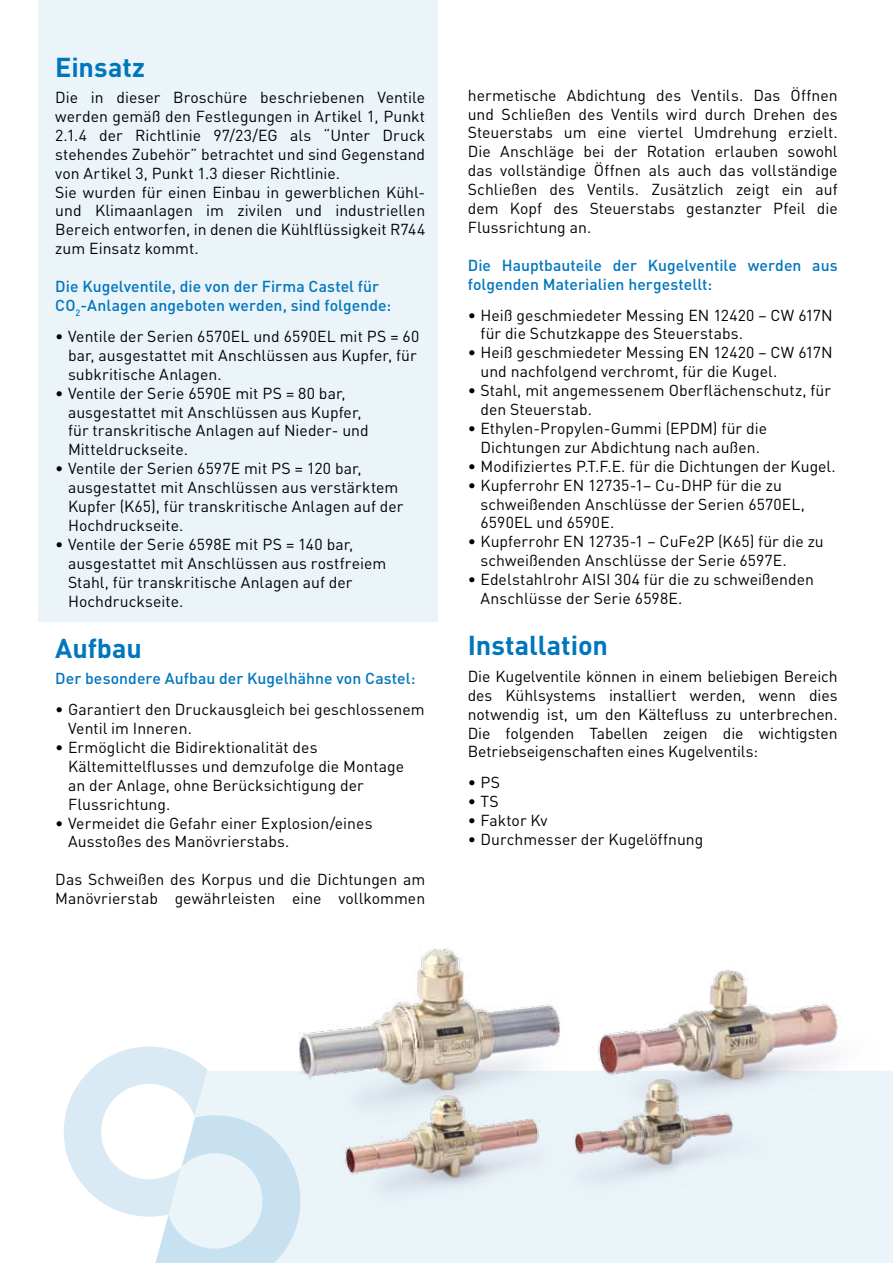
<style>
.page{position:relative;width:893px;height:1263px;background:#fff}
.page>*{position:absolute;margin:0;border:0;box-sizing:border-box;transform-origin:0 0}
.t1{font:700 27px "DIN";color:#0076bd}
.t2{font:15.75px/18.9px "DIN";letter-spacing:.005em;color:#000}
.t3{font:500 15.75px/18.9px "DIN";letter-spacing:.005em;color:#0076bd}
</style>
<div class="page">
<svg style="left:64px;top:1046px;width:140px;height:217px"></svg>
<div style="left:38px;top:0;width:400px;height:622px;background:#ebf4f9"></div>
<img style="left:204px;top:947px;width:689px;height:316px">
<h1 class="t1" style="left:55px;top:49px;width:91px">Einsatz</h1>
<p class="t2" style="left:55px;top:88px;width:371px">Die in dieser Broschüre beschriebenen Ventile werden gemäß den Festlegungen in Artikel 1, Punkt 2.1.4 der Richtlinie 97/23/EG als “Unter Druck stehendes Zubehör” betrachtet und sind Gegenstand von Artikel 3, Punkt 1.3 dieser Richtlinie.<br>Sie wurden für einen Einbau in gewerblichen Kühl&shy;und Klimaanlagen im zivilen und industriellen Bereich entworfen, in denen die Kühlflüssigkeit R744 zum Einsatz kommt.</p>
<p class="t3" style="left:55px;top:276px;width:338px">Die Kugelventile, die von der Firma Castel für<br>CO<sub>2</sub>-Anlagen angeboten werden, sind folgende:</p>
<p class="t2" style="left:68px;top:326px;width:353px;text-indent:-13px">• Ventile der Serien 6570EL und 6590EL mit PS = 60 bar, ausgestattet mit Anschlüssen aus Kupfer, für subkritische Anlagen.</p>
<p class="t2" style="left:68px;top:383px;width:302px;text-indent:-13px">• Ventile der Serie 6590E mit PS = 80 bar, ausgestattet mit Anschlüssen aus Kupfer, für transkritische Anlagen auf Nieder- und Mitteldruckseite.</p>
<p class="t2" style="left:68px;top:459px;width:337px;text-indent:-13px">• Ventile der Serien 6597E mit PS = 120 bar, ausgestattet mit Anschlüssen aus verstärktem Kupfer (K65), für transkritische Anlagen auf der Hochdruckseite.</p>
<p class="t2" style="left:68px;top:534px;width:320px;text-indent:-13px">• Ventile der Serie 6598E mit PS = 140 bar, ausgestattet mit Anschlüssen aus rostfreiem Stahl, für transkritische Anlagen auf der Hochdruckseite.</p>
<h1 class="t1" style="left:55px;top:630px;width:88px">Aufbau</h1>
<p class="t3" style="left:55px;top:668px;width:362px">Der besondere Aufbau der Kugelhähne von Castel:</p>
<p class="t2" style="left:68px;top:700px;width:358px;text-indent:-13px">• Garantiert den Druckausgleich bei geschlossenem<br>Ventil im Inneren.</p>
<p class="t2" style="left:68px;top:737px;width:338px;text-indent:-13px">• Ermöglicht die Bidirektionalität des Kältemittelflusses und demzufolge die Montage an der Anlage, ohne Berücksichtigung der Flussrichtung.</p>
<p class="t2" style="left:68px;top:813px;width:306px;text-indent:-13px">• Vermeidet die Gefahr einer Explosion/eines<br>Ausstoßes des Manövrierstabs.</p>
<p class="t2" style="left:55px;top:870px;width:371px">Das Schweißen des Korpus und die Dichtungen am<br>Manövrierstab gewährleisten eine vollkommen</p>
<p class="t2" style="left:468px;top:85px;width:371px;text-align:justify">hermetische Abdichtung des Ventils. Das Öffnen und Schließen des Ventils wird durch Drehen des Steuerstabs um eine viertel Umdrehung erzielt.<br>Die Anschläge bei der Rotation erlauben sowohl das vollständige Öffnen als auch das vollständige Schließen des Ventils. Zusätzlich zeigt ein auf dem Kopf des Steuerstabs gestanzter Pfeil die Flussrichtung an.</p>
<p class="t3" style="left:468px;top:255px;width:371px">Die Hauptbauteile der Kugelventile werden aus folgenden Materialien hergestellt:</p>
<p class="t2" style="left:480px;top:305px;width:354px;text-indent:-13px">• Heiß geschmiedeter Messing EN 12420 – CW 617N für die Schutzkappe des Steuerstabs.</p>
<p class="t2" style="left:480px;top:343px;width:354px;text-indent:-13px">• Heiß geschmiedeter Messing EN 12420 – CW 617N und nachfolgend verchromt, für die Kugel.</p>
<p class="t2" style="left:480px;top:381px;width:352px;text-indent:-13px">• Stahl, mit angemessenem Oberflächenschutz, für den Steuerstab.</p>
<p class="t2" style="left:468px;top:418px;width:301px;text-align:center">• Ethylen-Propylen-Gummi (EPDM) für die<br>Dichtungen zur Abdichtung nach außen.</p>
<p class="t2" style="left:468px;top:456px;width:370px">• Modifiziertes P.T.F.E. für die Dichtungen der Kugel.</p>
<p class="t2" style="left:480px;top:475px;width:326px;text-indent:-13px">• Kupferrohr EN 12735-1– Cu-DHP für die zu schweißenden Anschlüsse der Serien 6570EL,<br>6590EL und 6590E.</p>
<p class="t2" style="left:480px;top:532px;width:345px;text-indent:-13px">• Kupferrohr EN 12735-1 – CuFe2P (K65) für die zu schweißenden Anschlüsse der Serie 6597E.</p>
<p class="t2" style="left:480px;top:570px;width:335px;text-indent:-13px">• Edelstahlrohr AISI 304 für die zu schweißenden<br>Anschlüsse der Serie 6598E.</p>
<h1 class="t1" style="left:468px;top:628px;width:142px">Installation</h1>
<p class="t2" style="left:468px;top:666px;width:371px;text-align:justify">Die Kugelventile können in einem beliebigen Bereich des Kühlsystems installiert werden, wenn dies notwendig ist, um den Kältefluss zu unterbrechen.<br>Die folgenden Tabellen zeigen die wichtigsten Betriebseigenschaften eines Kugelventils:</p>
<p class="t2" style="left:468px;top:773px;width:34px">• PS</p>
<p class="t2" style="left:468px;top:792px;width:33px">• TS</p>
<p class="t2" style="left:468px;top:811px;width:81px">• Faktor Kv</p>
<p class="t2" style="left:468px;top:829px;width:237px">• Durchmesser der Kugelöffnung</p>
</div>
